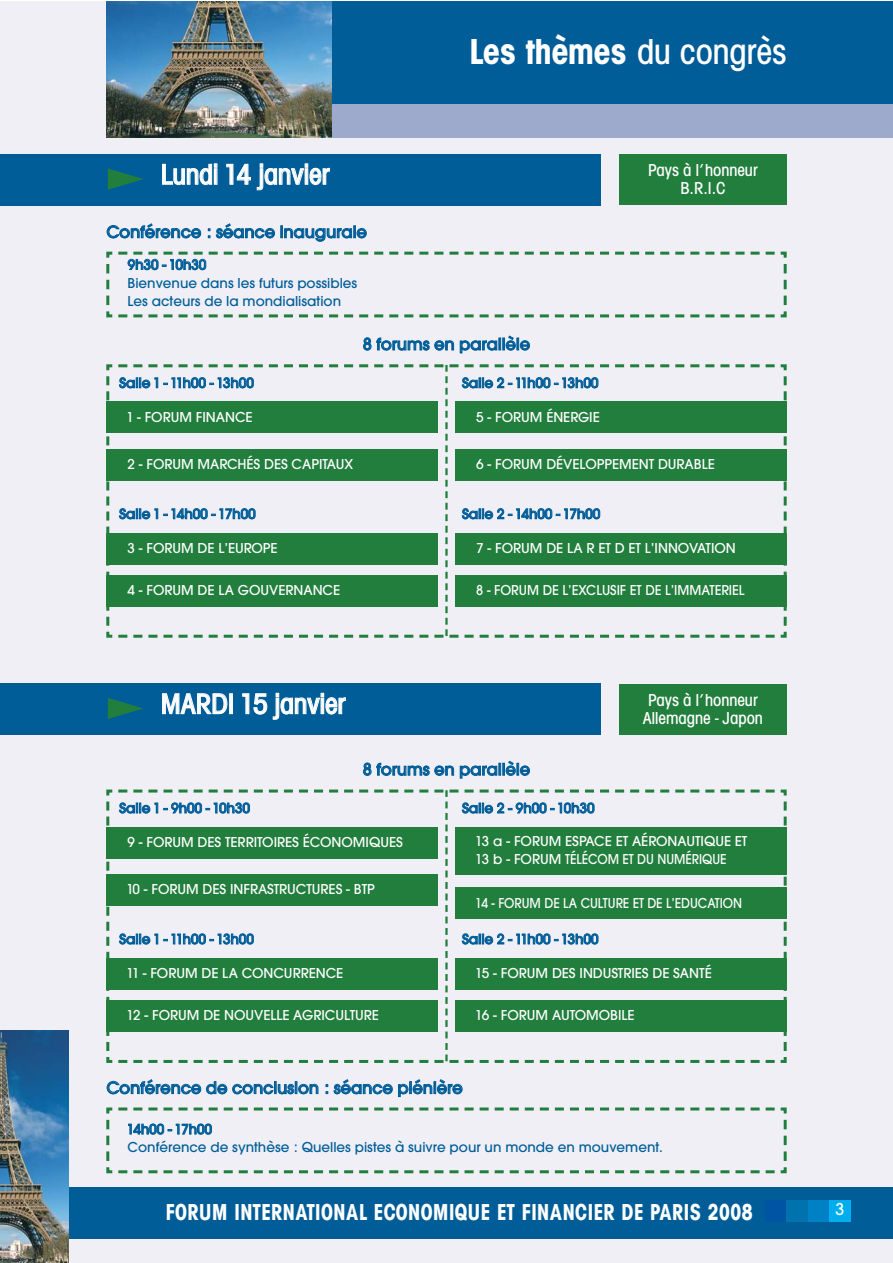
<style>
.page{position:relative;width:893px;height:1263px;background:#fff}
.page>*{position:absolute;margin:0;border:0;box-sizing:border-box;transform-origin:0 0}
.t1{font:37.5px "Av Garde C Bold";color:#fff}
.t2{font:30px "Av Garde C Medium";color:#fff}
.t3{font:24px "Av Garde C Bold";letter-spacing:.025em;color:#fff;scale:.9 1}
.t4{font:500 18px "Av Garde";color:#005d98}
.t5{font:18px/18px "Av Garde C Medium";color:#fff;text-align:center}
.t6{font:500 18px "Av Garde";color:#fff}
.t7{font:500 15px/18px "Av Garde";color:#fff}
.t8{font:500 15px/18.1px "Av Garde";color:#005d98}
.t9{font:500 15px "Av Garde";color:#fff;scale:.95 1}
.t10{font:500 15px "Av Garde";color:#fff;scale:.9 1}
.s1{font-family:"Av Garde C Medium"}
</style>
<div class="page">
<div style="left:0;top:1px;width:893px;height:1262px;background:#efeff5"></div>
<div style="left:0;top:154px;width:600px;height:51px;background:#005d98"></div>
<div style="left:0;top:1188px;width:893px;height:51px;background:#005d98"></div>
<div style="left:332px;top:1px;width:561px;height:136px;background:#9daacb"></div>
<div style="left:332px;top:1px;width:561px;height:102px;background:#005d98"></div>
<img style="left:106px;top:1px;width:226px;height:136px">
<img style="left:0;top:1030px;width:68px;height:233px">
<div style="left:619px;top:154px;width:168px;height:51px;background:#227e3d"></div>
<div style="left:765px;top:1200px;width:22px;height:22px;background:#0054a4"></div>
<div style="left:787px;top:1200px;width:21px;height:22px;background:#0072ae"></div>
<div style="left:808px;top:1200px;width:21px;height:22px;background:#0081c6"></div>
<div style="left:829px;top:1200px;width:21px;height:22px;background:#00adef"></div>
<svg style="left:108px;top:168px;width:35px;height:22px"></svg>
<div style="left:0;top:684px;width:600px;height:51px;background:#005d98"></div>
<div style="left:619px;top:684px;width:168px;height:50px;background:#227e3d"></div>
<svg style="left:108px;top:698px;width:35px;height:21px"></svg>
<svg style="left:106px;top:251px;width:681px;height:67px"></svg>
<svg style="left:106px;top:1107px;width:681px;height:67px"></svg>
<svg style="left:106px;top:364px;width:681px;height:274px"></svg>
<div style="left:106px;top:402px;width:332px;height:31px;background:#227e3d"></div>
<div style="left:106px;top:449px;width:332px;height:31px;background:#227e3d"></div>
<div style="left:106px;top:533px;width:332px;height:31px;background:#227e3d"></div>
<div style="left:106px;top:575px;width:332px;height:31px;background:#227e3d"></div>
<div style="left:455px;top:402px;width:332px;height:31px;background:#227e3d"></div>
<div style="left:455px;top:449px;width:332px;height:31px;background:#227e3d"></div>
<div style="left:455px;top:533px;width:332px;height:31px;background:#227e3d"></div>
<div style="left:455px;top:575px;width:332px;height:31px;background:#227e3d"></div>
<svg style="left:106px;top:789px;width:681px;height:274px"></svg>
<div style="left:106px;top:827px;width:332px;height:31px;background:#227e3d"></div>
<div style="left:106px;top:874px;width:332px;height:31px;background:#227e3d"></div>
<div style="left:106px;top:958px;width:332px;height:31px;background:#227e3d"></div>
<div style="left:106px;top:1000px;width:332px;height:32px;background:#227e3d"></div>
<div style="left:455px;top:827px;width:332px;height:47px;background:#227e3d"></div>
<div style="left:455px;top:888px;width:332px;height:31px;background:#227e3d"></div>
<div style="left:455px;top:958px;width:332px;height:31px;background:#227e3d"></div>
<div style="left:455px;top:1000px;width:332px;height:32px;background:#227e3d"></div>
<h1 class="t1" style="left:469px;top:37px;width:319px">Les thèmes <span class="s1">du congrès</span></h1>
<h2 class="t2" style="left:161px;top:163px;width:170px">Lundi 14 janvier</h2>
<p class="t5" style="left:648px;top:163px;width:111px">Pays à l’honneur<br>B.R.I.C</p>
<p class="t4" style="left:107px;top:225px;width:262px">Conférence : séance inaugurale</p>
<p class="t8" style="left:128px;top:257px;width:231px">9h30 - 10h30<br>Bienvenue dans les futurs possibles<br>Les acteurs de la mondialisation</p>
<p class="t4" style="left:363px;top:337px;width:169px">8 forums en parallèle</p>
<p class="t8" style="left:119px;top:375px;width:136px">Salle 1 - 11h00 - 13h00</p>
<p class="t8" style="left:462px;top:375px;width:138px">Salle 2 - 11h00 - 13h00</p>
<p class="t7" style="left:128px;top:409px;width:126px">1 - FORUM FINANCE</p>
<p class="t7" style="left:128px;top:456px;width:227px">2 - FORUM MARCHÉS DES CAPITAUX</p>
<p class="t7" style="left:476px;top:409px;width:125px">5 - FORUM ÉNERGIE</p>
<p class="t7" style="left:476px;top:456px;width:240px">6 - FORUM DÉVELOPPEMENT DURABLE</p>
<p class="t8" style="left:119px;top:506px;width:138px">Salle 1 - 14h00 - 17h00</p>
<p class="t8" style="left:462px;top:506px;width:140px">Salle 2 - 14h00 - 17h00</p>
<p class="t7" style="left:128px;top:540px;width:151px">3 - FORUM DE L’EUROPE</p>
<p class="t7" style="left:128px;top:582px;width:214px">4 - FORUM DE LA GOUVERNANCE</p>
<p class="t7" style="left:476px;top:540px;width:261px">7 - FORUM DE LA R ET D ET L’INNOVATION</p>
<p class="t9" style="left:476px;top:584px;width:284px">8 - FORUM DE L’EXCLUSIF ET DE L’IMMATERIEL</p>
<h2 class="t2" style="left:161px;top:692px;width:186px">MARDI 15 janvier</h2>
<p class="t5" style="left:643px;top:692px;width:122px;text-align:left">Pays à l’honneur<br>Allemagne - Japon</p>
<p class="t4" style="left:363px;top:762px;width:169px">8 forums en parallèle</p>
<p class="t8" style="left:119px;top:800px;width:132px">Salle 1 - 9h00 - 10h30</p>
<p class="t8" style="left:462px;top:800px;width:134px">Salle 2 - 9h00 - 10h30</p>
<p class="t7" style="left:128px;top:834px;width:277px">9 - FORUM DES TERRITOIRES ÉCONOMIQUES</p>
<p class="t7" style="left:128px;top:882px;width:249px">10 - FORUM DES INFRASTRUCTURES - BTP</p>
<p class="t7" style="left:476px;top:833px;width:273px">13 a - FORUM ESPACE ET AÉRONAUTIQUE ET<br>13 b - FORUM TÉLÉCOM ET DU NUMÉRIQUE</p>
<p class="t10" style="left:476px;top:897px;width:297px">14 - FORUM DE LA CULTURE ET DE L’EDUCATION</p>
<p class="t8" style="left:119px;top:931px;width:136px">Salle 1 - 11h00 - 13h00</p>
<p class="t8" style="left:462px;top:931px;width:138px">Salle 2 - 11h00 - 13h00</p>
<p class="t7" style="left:128px;top:966px;width:217px">11 - FORUM DE LA CONCURRENCE</p>
<p class="t7" style="left:128px;top:1008px;width:253px">12 - FORUM DE NOUVELLE AGRICULTURE</p>
<p class="t7" style="left:476px;top:966px;width:237px">15 - FORUM DES INDUSTRIES DE SANTÉ</p>
<p class="t7" style="left:476px;top:1008px;width:160px">16 - FORUM AUTOMOBILE</p>
<p class="t4" style="left:107px;top:1080px;width:358px">Conférence de conclusion : séance plénière</p>
<p class="t8" style="left:128px;top:1121px;width:537px">14h00 - 17h00<br>Conférence de synthèse : Quelles pistes à suivre pour un monde en mouvement.</p>
<h3 class="t3" style="left:166px;top:1203px;width:654px">FORUM INTERNATIONAL ECONOMIQUE ET FINANCIER DE PARIS 2008</h3>
<p class="t6" style="left:835px;top:1202px;width:10px">3</p>
</div>
